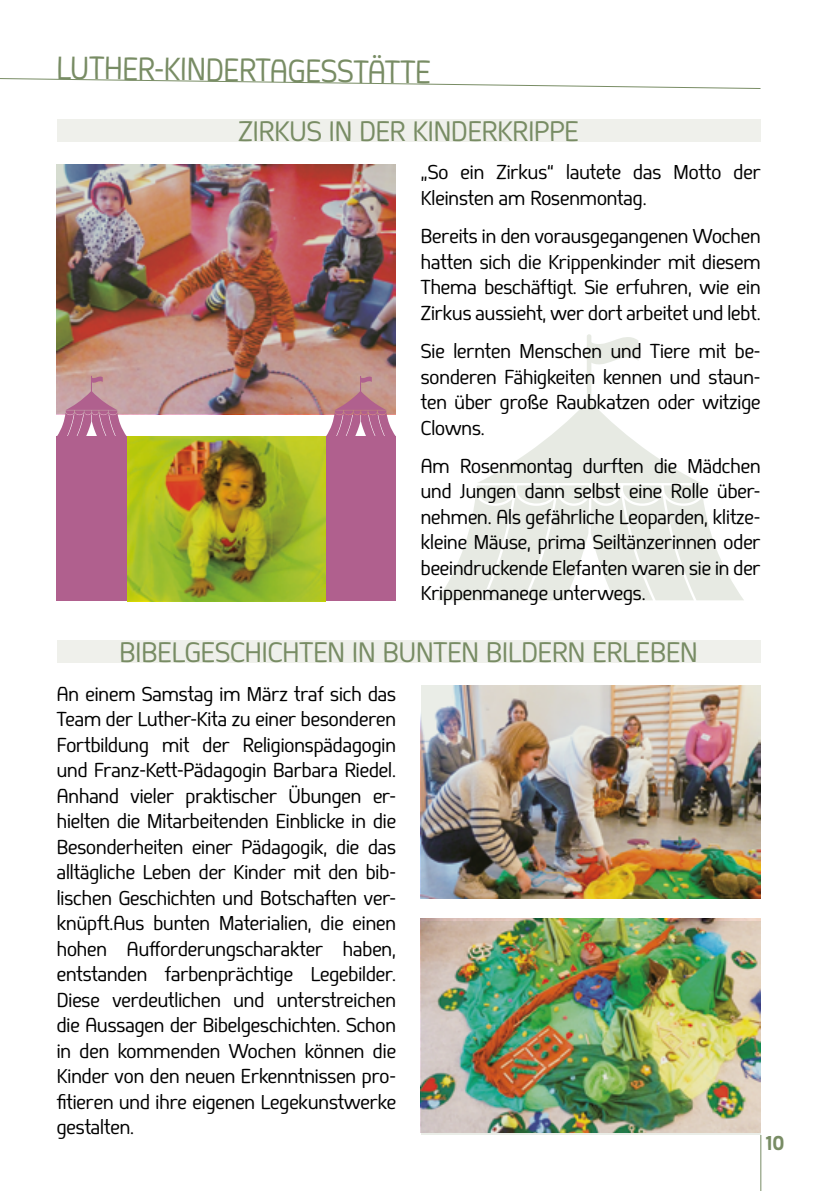
<style>
.page{position:relative;width:840px;height:1191px;background:#fff}
.page>*{position:absolute;margin:0;border:0;box-sizing:border-box;transform-origin:0 0}
.t1{font:32px "Springsteel";color:#788c64;scale:.95 1}
.Text_10_pt{font:28px "Springsteel";color:#788c64}
.t2{font:20px/25.4px "Springsteel";color:#000;text-align:justify}
.t3{font:800 20px "Springsteel";color:#788c64}
</style>
<div class="page">
<div style="left:57px;top:437px;width:339px;height:164px;background:#b0608e"></div>
<hr style="left:760px;top:1135px;width:1px;height:56px;background:#788c64">
<svg style="left:0;top:78px;width:760px;height:11px"></svg>
<div style="left:57px;top:119px;width:703px;height:23px;background:#eff0eb"></div>
<div style="left:57px;top:640px;width:703px;height:23px;background:#eff0eb"></div>
<img style="left:127px;top:437px;width:198px;height:164px">
<img style="left:420px;top:685px;width:340px;height:214px">
<img style="left:420px;top:921px;width:340px;height:213px">
<img style="left:57px;top:164px;width:339px;height:250px">
<svg style="left:438px;top:334px;width:305px;height:266px"></svg>
<svg style="left:57px;top:374px;width:70px;height:63px;background:#c28da0"></svg>
<svg style="left:325px;top:374px;width:71px;height:63px;background:#c08794"></svg>
<p class="t1" style="left:57px;top:48px;width:395px;rotate:1deg">LUTHER-KINDERTAGESSTÄTTE</p>
<p class="Text_10_pt" style="left:238px;top:115px;width:341px">ZIRKUS IN DER KINDERKRIPPE</p>
<p class="t2" style="left:420px;top:160px;width:341px">„So ein Zirkus“ lautete das Motto der<br>Kleinsten am Rosenmontag.</p>
<p class="t2" style="left:420px;top:223px;width:341px">Bereits in den vorausgegangenen Wochen hatten sich die Krippenkinder mit diesem Thema beschäftigt. Sie erfuhren, wie ein Zirkus aussieht, wer dort arbeitet und lebt.</p>
<p class="t2" style="left:420px;top:338px;width:341px">Sie lernten Menschen und Tiere mit be&shy;sonderen Fähigkeiten kennen und staun&shy;ten über große Raubkatzen oder witzige Clowns.</p>
<p class="t2" style="left:420px;top:453px;width:341px">Am Rosenmontag durften die Mädchen und Jungen dann selbst eine Rolle über&shy;nehmen. Als gefährliche Leoparden, klitze&shy;kleine Mäuse, prima Seiltänzerinnen oder beeindruckende Elefanten waren sie in der Krippenmanege unterwegs.</p>
<p class="Text_10_pt" style="left:119px;top:636px;width:579px">BIBELGESCHICHTEN IN BUNTEN BILDERN ERLEBEN</p>
<p class="t2" style="left:57px;top:681px;width:340px">An einem Samstag im März traf sich das Team der Luther-Kita zu einer besonderen Fortbildung mit der Religionspädagogin und Franz-Kett-Pädagogin Barbara Riedel.<br>Anhand vieler praktischer Übungen er&shy;hielten die Mitarbeitenden Einblicke in die Besonderheiten einer Pädagogik, die das alltägliche Leben der Kinder mit den bib&shy;lischen Geschichten und Botschaften ver&shy;knüpft.Aus bunten Materialien, die einen hohen Aufforderungscharakter haben, entstanden farbenprächtige Legebilder.<br>Diese verdeutlichen und unterstreichen die Aussagen der Bibelgeschichten. Schon in den kommenden Wochen können die Kinder von den neuen Erkenntnissen pro&shy;fitieren und ihre eigenen Legekunstwerke gestalten.</p>
<p class="t3" style="left:765px;top:1130px;width:20px">10</p>
</div>
